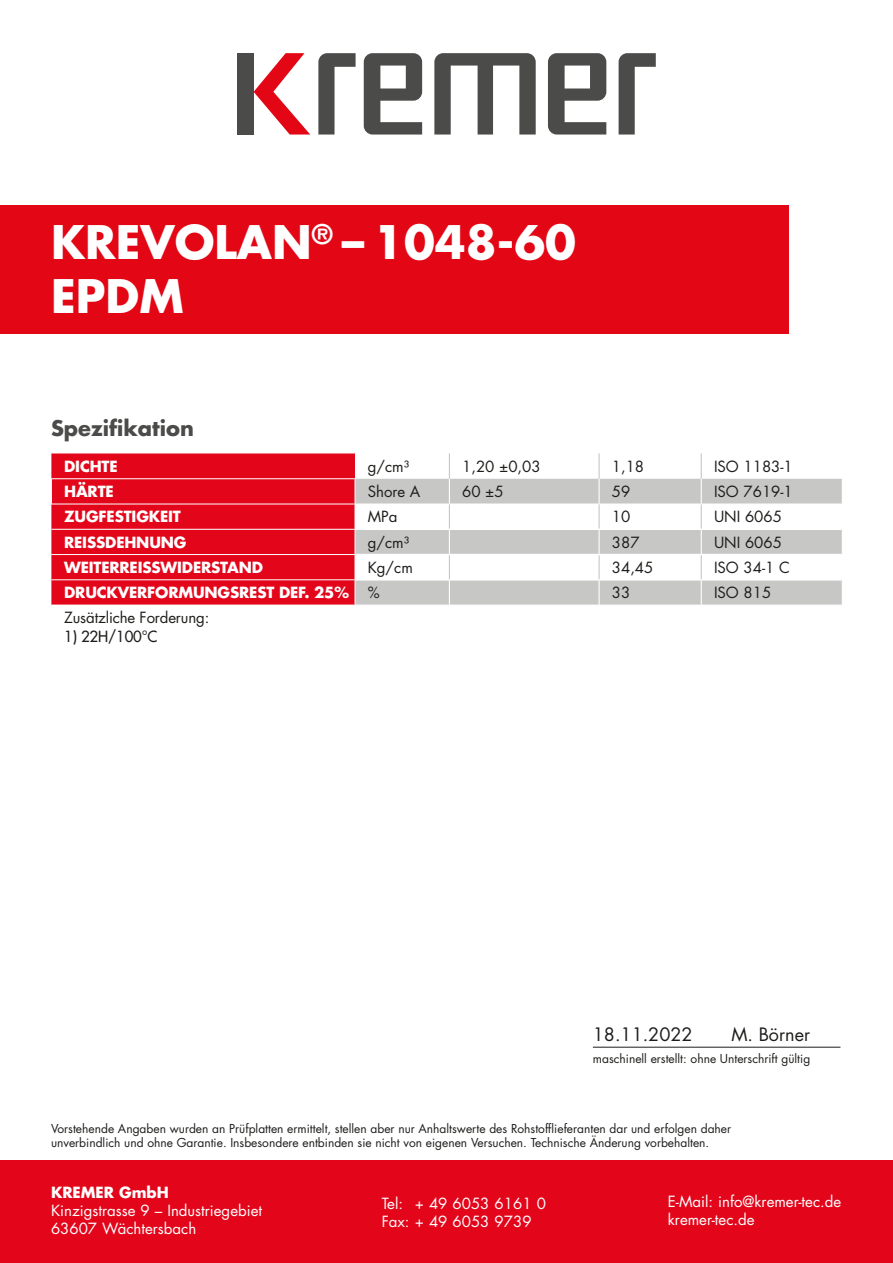
<style>
.page{position:relative;width:893px;height:1263px;background:#fff}
.page>*{position:absolute;margin:0;border:0;box-sizing:border-box;transform-origin:0 0}
.t1{font:700 45px/54px "Futura Std";color:#fff}
.t2{font:700 21px "Futura Std";color:#4b4b4a}
.t3{font:18px "Futura Std";color:#1d1d1b}
.t4{font:15px "Futura Std";color:#1d1d1b}
.t5{font:15px/18px "Futura Std";color:#fff}
.t6{font:700 15px "Futura Std";letter-spacing:-.01em;color:#fff}
.t7{font:500 15px "Futura Std";letter-spacing:-.01em;color:#1d1d1b}
.t8{font:12px/14.4px "Futura Std";color:#1d1d1b}
.s1{font-weight:400;color:#1d1d1b}
</style>
<div class="page">
<svg style="left:51px;top:453px;width:791px;height:152px;fill:#e3061b"></svg>
<svg style="left:356px;top:479px;width:486px;height:126px;fill:#c7c7c6"></svg>
<hr style="left:51px;top:529px;width:304px;height:1px;background:#fff">
<hr style="left:51px;top:554px;width:304px;height:1px;background:#fff">
<hr style="left:51px;top:579px;width:304px;height:1px;background:#fff">
<hr style="left:51px;top:478px;width:304px;height:1px;background:#fff">
<svg style="left:51px;top:479px;width:1px;height:25px"></svg>
<hr style="left:51px;top:504px;width:304px;height:1px;background:#fff">
<hr style="left:355px;top:504px;width:94px;height:1px;background:#fff">
<hr style="left:355px;top:528px;width:94px;height:2px;background:#fff">
<hr style="left:449px;top:528px;width:150px;height:2px;background:#fff">
<hr style="left:599px;top:528px;width:102px;height:2px;background:#fff">
<hr style="left:701px;top:528px;width:141px;height:2px;background:#fff">
<hr style="left:355px;top:554px;width:94px;height:1px;background:#fff">
<hr style="left:449px;top:554px;width:150px;height:1px;background:#fff">
<hr style="left:599px;top:554px;width:102px;height:1px;background:#fff">
<hr style="left:701px;top:554px;width:142px;height:1px;background:#fff">
<hr style="left:355px;top:579px;width:94px;height:1px;background:#fff">
<hr style="left:449px;top:579px;width:150px;height:1px;background:#fff">
<hr style="left:599px;top:579px;width:102px;height:1px;background:#fff">
<hr style="left:701px;top:579px;width:142px;height:1px;background:#fff">
<svg style="left:355px;top:479px;width:1px;height:126px"></svg>
<hr style="left:449px;top:504px;width:150px;height:1px;background:#fff">
<hr style="left:599px;top:504px;width:102px;height:1px;background:#fff">
<hr style="left:701px;top:504px;width:141px;height:1px;background:#fff">
<hr style="left:598px;top:453px;width:2px;height:26px;background:#c7c7c6">
<hr style="left:598px;top:504px;width:2px;height:24px;background:#c7c7c6">
<hr style="left:598px;top:555px;width:2px;height:24px;background:#c7c7c6">
<hr style="left:598px;top:479px;width:2px;height:25px;background:#fff">
<hr style="left:598px;top:530px;width:2px;height:24px;background:#fff">
<svg style="left:449px;top:453px;width:1px;height:152px"></svg>
<hr style="left:598px;top:580px;width:2px;height:25px;background:#fff">
<svg style="left:701px;top:453px;width:1px;height:152px"></svg>
<div style="left:0;top:1161px;width:893px;height:102px;background:#e3061b"></div>
<div style="left:0;top:205px;width:788px;height:128px;background:#e30614"></div>
<div style="left:237px;top:53px;width:17px;height:82px;background:#4b4b4a"></div>
<svg style="left:254px;top:53px;width:56px;height:82px"></svg>
<svg style="left:318px;top:53px;width:38px;height:82px"></svg>
<svg style="left:619px;top:53px;width:37px;height:82px"></svg>
<svg style="left:364px;top:53px;width:58px;height:82px"></svg>
<svg style="left:548px;top:53px;width:58px;height:82px"></svg>
<svg style="left:434px;top:53px;width:102px;height:82px"></svg>
<hr style="left:593px;top:1047px;width:247px;height:1px;background:#1d1d1b">
<h1 class="t1" style="left:51px;top:215px;width:527px">KREVOLAN<sup>®</sup> – 1048-60<br>EPDM</h1>
<h2 class="t2" style="left:51px;top:414px;width:144px">Spezifikation</h2>
<p class="t6" style="left:64px;top:456px;width:55px">DICHTE</p>
<p class="t4" style="left:368px;top:457px;width:43px">g/cm³</p>
<p class="t4" style="left:462px;top:457px;width:80px">1,20 ±0,03</p>
<p class="t4" style="left:612px;top:457px;width:34px">1,18</p>
<p class="t4" style="left:714px;top:457px;width:80px">ISO 1183-1</p>
<p class="t6" style="left:64px;top:481px;width:51px">HÄRTE</p>
<p class="t4" style="left:368px;top:482px;width:54px">Shore A</p>
<p class="t4" style="left:462px;top:482px;width:43px">60 ±5</p>
<p class="t4" style="left:612px;top:482px;width:20px">59</p>
<p class="t4" style="left:714px;top:482px;width:80px">ISO 7619-1</p>
<p class="t6" style="left:64px;top:507px;width:118px">ZUGFESTIGKEIT</p>
<p class="t4" style="left:368px;top:507px;width:31px">MPa</p>
<p class="t4" style="left:612px;top:507px;width:20px">10</p>
<p class="t4" style="left:714px;top:507px;width:69px">UNI 6065</p>
<p class="t6" style="left:64px;top:532px;width:124px">REISSDEHNUNG</p>
<p class="t4" style="left:368px;top:532px;width:43px">g/cm³</p>
<p class="t4" style="left:612px;top:532px;width:29px">387</p>
<p class="t4" style="left:714px;top:532px;width:69px">UNI 6065</p>
<p class="t6" style="left:64px;top:557px;width:200px">WEITERREISSWIDERSTAND</p>
<p class="t4" style="left:368px;top:558px;width:47px">Kg/cm</p>
<p class="t4" style="left:612px;top:558px;width:43px">34,45</p>
<p class="t4" style="left:714px;top:558px;width:77px">ISO 34-1 C</p>
<p class="t6" style="left:64px;top:583px;width:317px">DRUCKVERFORMUNGSREST DEF. 25% <span class="s1">%</span></p>
<p class="t4" style="left:612px;top:583px;width:20px">33</p>
<p class="t4" style="left:714px;top:583px;width:59px">ISO 815</p>
<p class="t4" style="left:64px;top:608px;width:147px">Zusätzliche Forderung:</p>
<p class="t7" style="left:64px;top:627px;width:95px">1) 22H/100°C</p>
<h3 class="t3" style="left:593px;top:1023px;width:101px">18.11.2022</h3>
<h3 class="t3" style="left:731px;top:1023px;width:80px">M. Börner</h3>
<p class="t8" style="left:593px;top:1052px;width:219px">maschinell erstellt: ohne Unterschrift gültig</p>
<p class="t8" style="left:51px;top:1121px;width:682px">Vorstehende Angaben wurden an Prüfplatten ermittelt, stellen aber nur Anhaltswerte des Rohstofflieferanten dar und erfolgen daher unverbindlich und ohne Garantie. Insbesondere entbinden sie nicht von eigenen Versuchen. Technische Änderung vorbehalten.</p>
<p class="t6" style="left:51px;top:1182px;width:119px">KREMER GmbH</p>
<p class="t5" style="left:51px;top:1201px;width:213px">Kinzigstrasse 9 – Industriegebiet<br>63607 Wächtersbach</p>
<p class="t5" style="left:382px;top:1194px;width:166px">Tel: + 49 6053 6161 0<br>Fax: + 49 6053 9739</p>
<p class="t5" style="left:668px;top:1193px;width:175px">E-Mail: info@kremer-tec.de kremer-tec.de</p>
</div>
